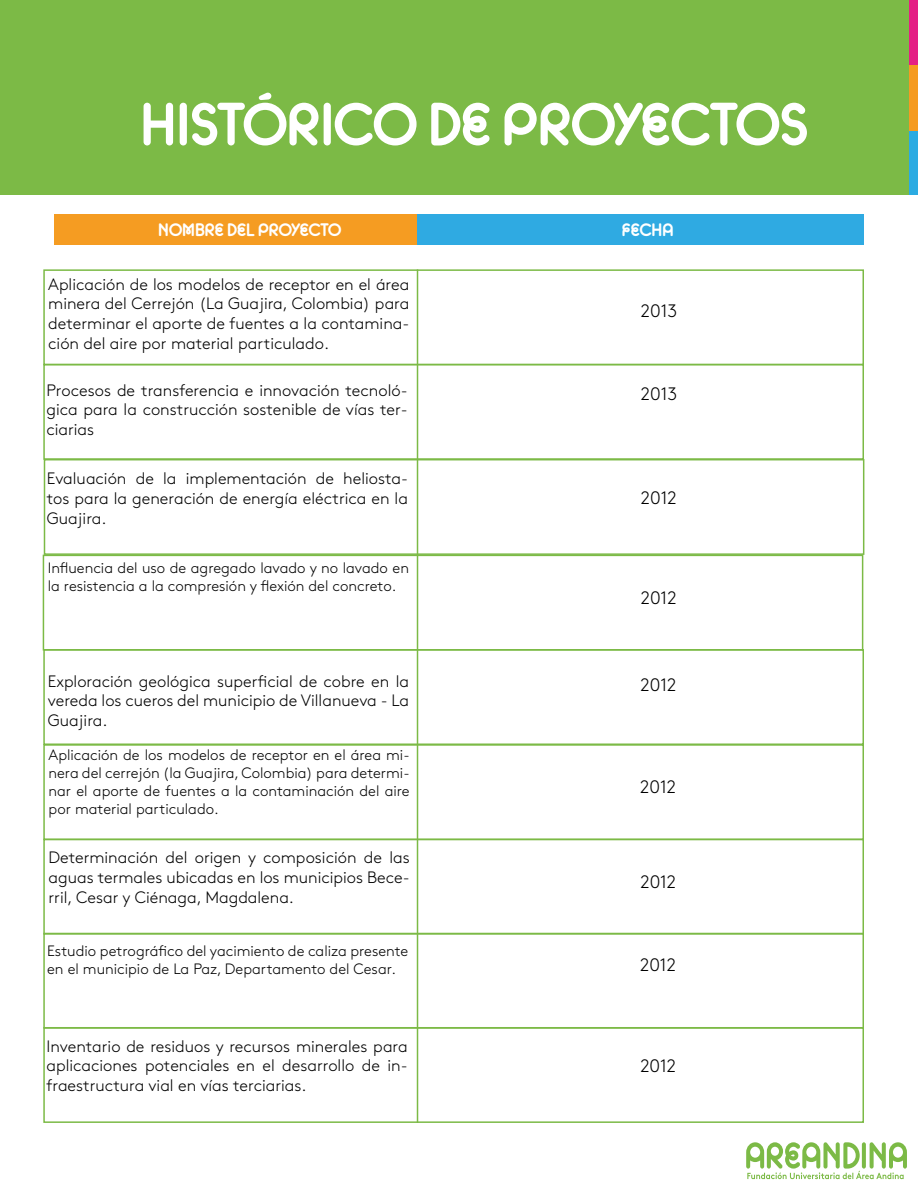
<style>
.page{position:relative;width:918px;height:1188px;background:#fff}
.page>*{position:absolute;margin:0;border:0;box-sizing:border-box;transform-origin:0 0}
.t1{font:60px "Areandina Voz";color:#fff}
.t2{font:300 18px "Brown Std";letter-spacing:-.005em;color:#000}
.t3{font:18px "Areandina Voz";color:#fff}
.t4{font:300 16.5px/19.8px "Brown Std";color:#000;text-align:justify}
.t5{font:300 15px/18px "Brown Std";color:#000}
</style>
<div class="page">
<div style="left:44px;top:459px;width:820px;height:96px;border:2px solid #7cba46"></div>
<div style="left:0;top:0;width:918px;height:195px;background:#7cba46"></div>
<div style="left:43px;top:269px;width:821px;height:96px;border:2px solid #7cba46"></div>
<svg style="left:746px;top:1142px;width:161px;height:37px"></svg>
<div style="left:54px;top:214px;width:362px;height:31px;background:#f59c22"></div>
<div style="left:43px;top:364px;width:821px;height:96px;border:2px solid #7cba46"></div>
<div style="left:43px;top:555px;width:820px;height:96px;border:2px solid #7cba46"></div>
<div style="left:43px;top:649px;width:821px;height:96px;border:2px solid #7cba46"></div>
<div style="left:43px;top:744px;width:821px;height:96px;border:2px solid #7cba46"></div>
<div style="left:43px;top:839px;width:821px;height:96px;border:2px solid #7cba46"></div>
<div style="left:43px;top:933px;width:821px;height:96px;border:2px solid #7cba46"></div>
<div style="left:43px;top:1027px;width:821px;height:96px;border:2px solid #7cba46"></div>
<hr style="left:417px;top:269px;width:1px;height:854px;background:#7cba46">
<div style="left:418px;top:214px;width:446px;height:31px;background:#2faae2"></div>
<div style="left:909px;top:0;width:9px;height:66px;background:#e42085"></div>
<div style="left:909px;top:65px;width:9px;height:66px;background:#f59b21"></div>
<div style="left:909px;top:131px;width:9px;height:64px;background:#2babe2"></div>
<p class="t1" style="left:140px;top:92px;width:670px">HISTÓRICO DE PROYECTOS</p>
<p class="t3" style="left:158px;top:221px;width:185px">NOMBRE DEL PROYECTO</p>
<p class="t3" style="left:622px;top:221px;width:53px">FECHA</p>
<p class="t4" style="left:48px;top:274px;width:363px">Aplicación de los modelos de receptor en el área minera del Cerrejón (La Guajira, Colombia) para determinar el aporte de fuentes a la contamina&shy;ción del aire por material particulado.</p>
<p class="t4" style="left:46px;top:380px;width:363px">Procesos de transferencia e innovación tecnoló-</p>
<p class="t2" style="left:641px;top:384px;width:38px">2013</p>
<p class="t4" style="left:46px;top:400px;width:363px">gica para la construcción sostenible de vías ter&shy;ciarias</p>
<p class="t2" style="left:641px;top:300px;width:38px">2013</p>
<p class="t4" style="left:47px;top:469px;width:363px">Evaluación de la implementación de heliosta&shy;tos para la generación de energía eléctrica en la Guajira.</p>
<p class="t5" style="left:48px;top:559px;width:363px">Influencia del uso de agregado lavado y no lavado en la resistencia a la compresión y flexión del concreto.</p>
<p class="t4" style="left:48px;top:671px;width:363px">Exploración geológica superficial de cobre en la vereda los cueros del municipio de Villanueva - La Guajira.</p>
<p class="t5" style="left:49px;top:746px;width:363px;text-align:justify">Aplicación de los modelos de receptor en el área mi&shy;nera del cerrejón (la Guajira, Colombia) para determi&shy;nar el aporte de fuentes a la contaminación del aire por material particulado.</p>
<p class="t4" style="left:49px;top:848px;width:363px">Determinación del origen y composición de las aguas termales ubicadas en los municipios Bece&shy;rril, Cesar y Ciénaga, Magdalena.</p>
<p class="t5" style="left:47px;top:942px;width:363px">Estudio petrográfico del yacimiento de caliza presente en el municipio de La Paz, Departamento del Cesar.</p>
<p class="t4" style="left:47px;top:1036px;width:363px">Inventario de residuos y recursos minerales para aplicaciones potenciales en el desarrollo de in&shy;fraestructura vial en vías terciarias.</p>
<p class="t2" style="left:641px;top:487px;width:37px">2012</p>
<p class="t2" style="left:641px;top:588px;width:37px">2012</p>
<p class="t2" style="left:641px;top:675px;width:37px">2012</p>
<p class="t2" style="left:640px;top:776px;width:37px">2012</p>
<p class="t2" style="left:640px;top:872px;width:37px">2012</p>
<p class="t2" style="left:640px;top:954px;width:37px">2012</p>
<p class="t2" style="left:640px;top:1056px;width:37px">2012</p>
</div>
